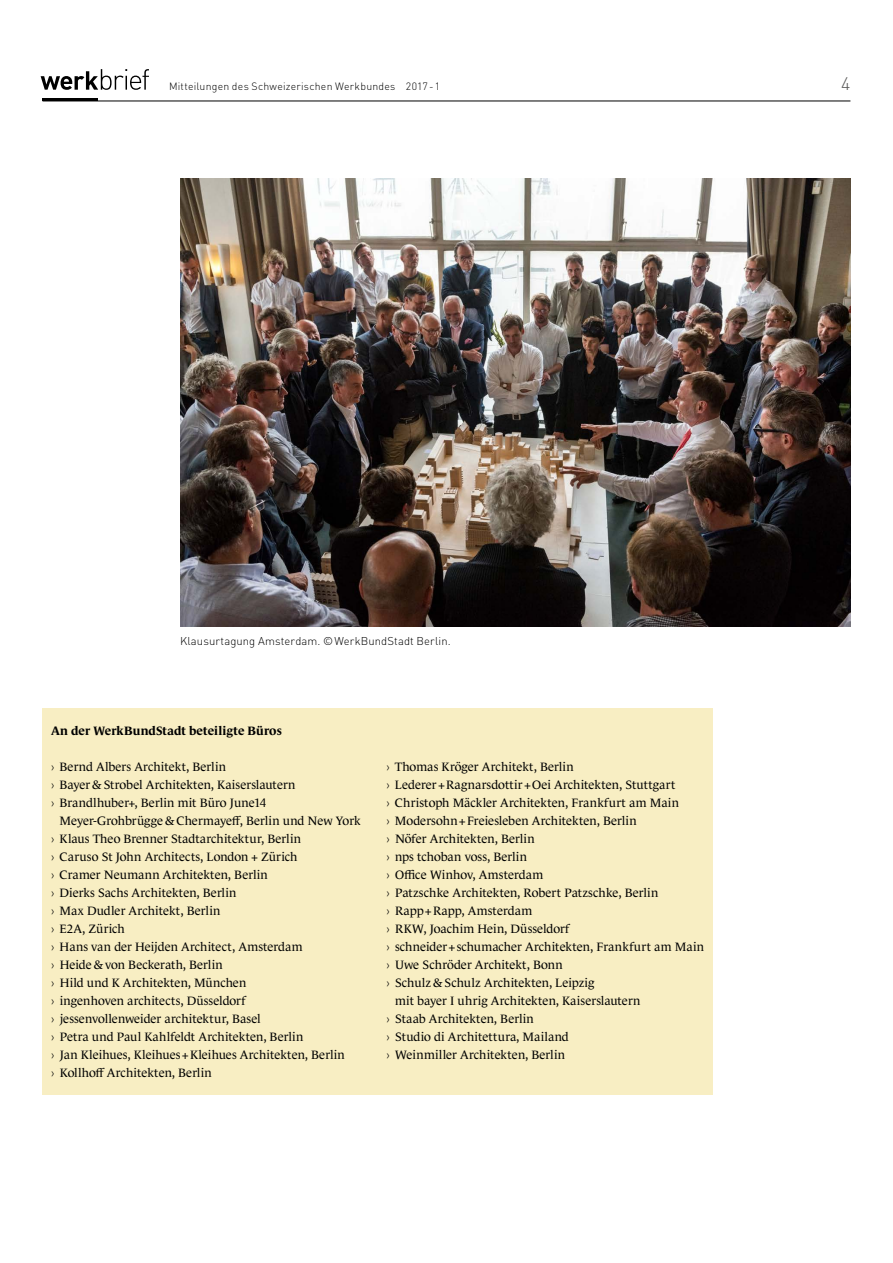
<style>
.page{position:relative;width:893px;height:1263px;background:#fff}
.page>*{position:absolute;margin:0;border:0;box-sizing:border-box;transform-origin:0 0}
.t1{font:300 18px "DINOT";color:#565655}
.t2{font:12.3px/18px "Le Monde Journal Std";color:#000}
.t3{font:700 12.3px "Le Monde Journal Std";letter-spacing:.005em;color:#000}
.t4{font:300 11.25px "DINOT";letter-spacing:.01em;color:#000}
.t5{font:300 10.5px "DINOT";letter-spacing:.02em;color:#000}
.s1{font-family:"Frutiger Next Pro";font-weight:300}
</style>
<div class="page">
<hr style="left:43px;top:101px;width:807px;height:1px;background:#000">
<hr style="left:43px;top:99px;width:55px;height:2px;background:#000">
<svg style="left:41px;top:69px;width:108px;height:21px"></svg>
<div style="left:43px;top:709px;width:670px;height:386px;background:#f8eec3"></div>
<img style="left:180px;top:179px;width:670px;height:448px">
<p class="t5" style="left:169px;top:79px;width:273px">Mitteilungen des Schweizerischen Werkbundes 2017-1</p>
<h1 class="t1" style="left:841px;top:71px;width:11px">4</h1>
<p class="t4" style="left:180px;top:633px;width:272px">Klausurtagung Amsterdam. ©WerkBundStadt Berlin.</p>
<p class="t3" style="left:51px;top:723px;width:232px">An der WerkBundStadt beteiligte Büros</p>
<p class="t2" style="left:51px;top:757px;width:246px"><span class="s1">›</span> Bernd Albers Architekt, Berlin<br><span class="s1">›</span> Bayer&amp;Strobel Architekten, Kaiserslautern <span class="s1">›</span> Brandlhuber+, Berlin mit Büro June14</p>
<p class="t2" style="left:51px;top:811px;width:311px;text-indent:9px">Meyer-Grohbrügge&amp;Chermayeff, Berlin und New York <span class="s1">›</span> Klaus Theo Brenner Stadtarchitektur, Berlin<br><span class="s1">›</span> Caruso St John Architects, London + Zürich<br><span class="s1">›</span> Cramer Neumann Architekten, Berlin<br><span class="s1">›</span> Dierks Sachs Architekten, Berlin<br><span class="s1">›</span> Max Dudler Architekt, Berlin<br><span class="s1">›</span> E2A, Zürich<br><span class="s1">›</span> Hans van der Heijden Architect, Amsterdam<br><span class="s1">›</span> Heide&amp;von Beckerath, Berlin<br><span class="s1">›</span> Hild und K Architekten, München<br><span class="s1">›</span> ingenhoven architects, Düsseldorf<br><span class="s1">›</span> jessenvollenweider architektur, Basel<br><span class="s1">›</span> Petra und Paul Kahlfeldt Architekten, Berlin<br><span class="s1">›</span> Jan Kleihues, Kleihues+Kleihues Architekten, Berlin<br><span class="s1">›</span> Kollhoff Architekten, Berlin</p>
<p class="t2" style="left:386px;top:757px;width:189px"><span class="s1">›</span> Thomas Kröger Architekt, Berlin</p>
<p class="t2" style="left:386px;top:775px;width:291px"><span class="s1">›</span> Lederer+Ragnarsdottir+Oei Architekten, Stuttgart</p>
<p class="t2" style="left:386px;top:793px;width:294px"><span class="s1">›</span> Christoph Mäckler Architekten, Frankfurt am Main</p>
<p class="t2" style="left:386px;top:811px;width:252px"><span class="s1">›</span> Modersohn+Freiesleben Architekten, Berlin</p>
<p class="t2" style="left:386px;top:829px;width:150px"><span class="s1">›</span> Nöfer Architekten, Berlin</p>
<p class="t2" style="left:386px;top:847px;width:142px"><span class="s1">›</span> nps tchoban voss, Berlin</p>
<p class="t2" style="left:386px;top:865px;width:158px"><span class="s1">›</span> Office Winhov, Amsterdam</p>
<p class="t2" style="left:386px;top:883px;width:273px"><span class="s1">›</span> Patzschke Architekten, Robert Patzschke, Berlin</p>
<p class="t2" style="left:387px;top:901px;width:147px"><span class="s1">›</span> Rapp+Rapp, Amsterdam</p>
<p class="t2" style="left:387px;top:919px;width:184px"><span class="s1">›</span> RKW, Joachim Hein, Düsseldorf</p>
<p class="t2" style="left:387px;top:937px;width:319px"><span class="s1">›</span> schneider+schumacher Architekten, Frankfurt am Main</p>
<p class="t2" style="left:387px;top:955px;width:178px"><span class="s1">›</span> Uwe Schröder Architekt, Bonn</p>
<p class="t2" style="left:387px;top:973px;width:209px"><span class="s1">›</span> Schulz&amp;Schulz Architekten, Leipzig</p>
<p class="t2" style="left:395px;top:991px;width:247px">mit bayer I uhrig Architekten, Kaiserslautern</p>
<p class="t2" style="left:387px;top:1009px;width:149px"><span class="s1">›</span> Staab Architekten, Berlin</p>
<p class="t2" style="left:387px;top:1027px;width:184px"><span class="s1">›</span> Studio di Architettura, Mailand</p>
<p class="t2" style="left:387px;top:1045px;width:180px"><span class="s1">›</span> Weinmiller Architekten, Berlin</p>
</div>
